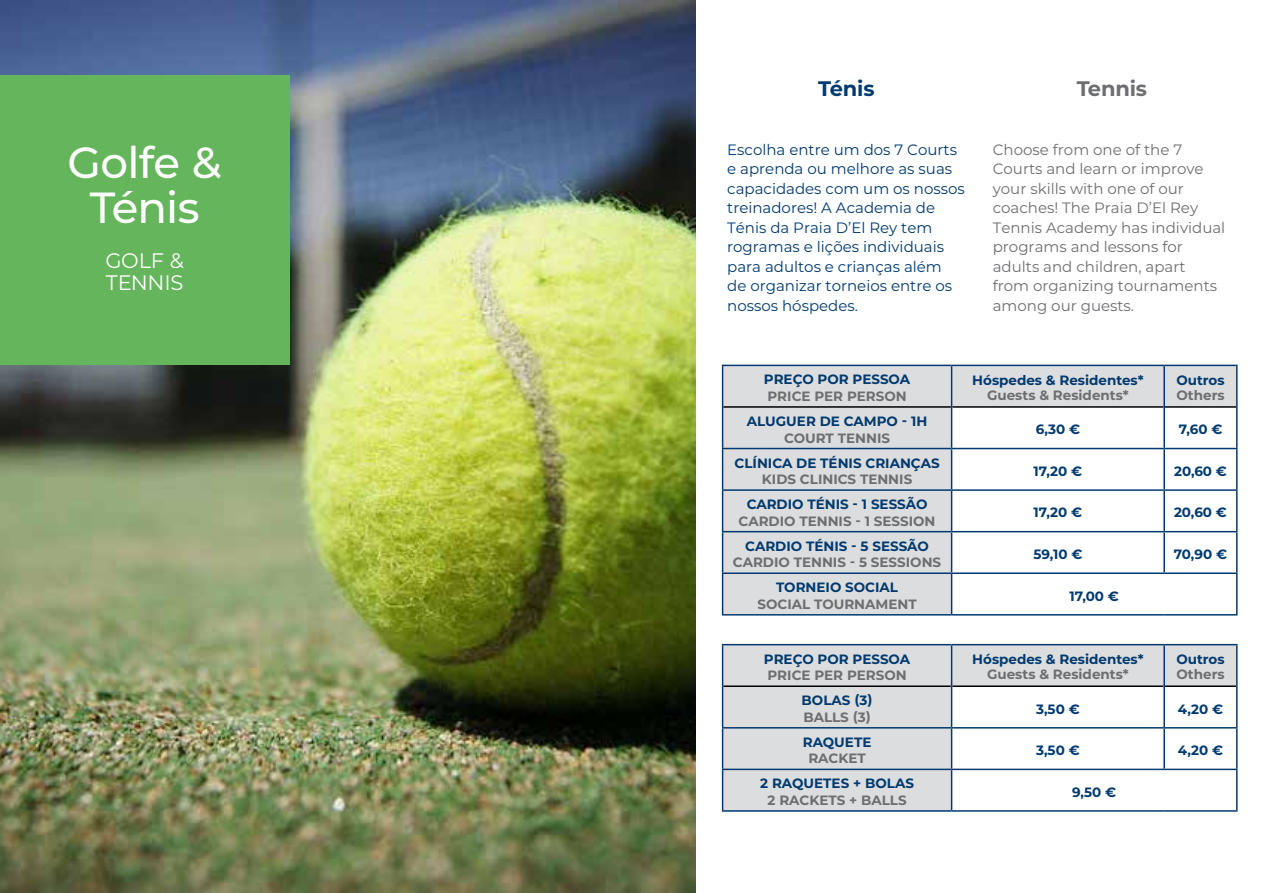
<style>
.page{position:relative;width:1263px;height:893px;background:#fff}
.page>*{position:absolute;margin:0;border:0;box-sizing:border-box;transform-origin:0 0}
.t1{font:500 43.5px/45px "Montserrat";letter-spacing:-.015em;color:#fff;text-align:center}
.t2{font:21px/22.5px "Montserrat";letter-spacing:-.015em;color:#fff}
.t3{font:700 21px "Montserrat";letter-spacing:-.01em;color:#6d6e71}
.t4{font:700 21px "Montserrat";letter-spacing:-.01em;color:#003a70}
.t5{font:15px/19.5px "Montserrat";color:#003a70}
.t6{font:15px/19.5px "Montserrat";color:#6d6e71}
.t7{font:700 13.5px "Montserrat";color:#003a70}
.t8{font:700 13.5px "Montserrat";color:#6d6e71}
</style>
<div class="page">
<img style="left:0;top:0;width:695px;height:893px">
<div style="left:0;top:76px;width:289px;height:289px;background:#64b55b"></div>
<div style="left:723px;top:366px;width:513px;height:248px;background:#dcddde"></div>
<svg style="left:952px;top:408px;width:284px;height:206px"></svg>
<hr style="left:723px;top:406px;width:228px;height:2px;background:#000">
<hr style="left:952px;top:406px;width:211px;height:2px;background:#000">
<hr style="left:1165px;top:406px;width:71px;height:2px;background:#000">
<hr style="left:722px;top:365px;width:230px;height:1px;background:#003a70">
<hr style="left:722px;top:366px;width:1px;height:41px;background:#003a70">
<hr style="left:952px;top:365px;width:212px;height:1px;background:#003a70">
<hr style="left:951px;top:366px;width:1px;height:41px;background:#003a70">
<hr style="left:1164px;top:365px;width:73px;height:1px;background:#003a70">
<hr style="left:1163px;top:366px;width:2px;height:41px;background:#003a70">
<hr style="left:1236px;top:366px;width:1px;height:41px;background:#003a70">
<hr style="left:722px;top:407px;width:1px;height:41px;background:#003a70">
<hr style="left:951px;top:407px;width:1px;height:41px;background:#003a70">
<hr style="left:1163px;top:407px;width:2px;height:41px;background:#003a70">
<hr style="left:1236px;top:407px;width:1px;height:41px;background:#003a70">
<hr style="left:722px;top:448px;width:230px;height:1px;background:#003a70">
<hr style="left:722px;top:449px;width:1px;height:40px;background:#003a70">
<hr style="left:952px;top:448px;width:212px;height:1px;background:#003a70">
<hr style="left:951px;top:449px;width:1px;height:40px;background:#003a70">
<hr style="left:1164px;top:448px;width:73px;height:1px;background:#003a70">
<hr style="left:1163px;top:449px;width:2px;height:40px;background:#003a70">
<hr style="left:1236px;top:449px;width:1px;height:40px;background:#003a70">
<hr style="left:722px;top:489px;width:230px;height:2px;background:#003a70">
<hr style="left:722px;top:491px;width:1px;height:40px;background:#003a70">
<hr style="left:952px;top:489px;width:212px;height:2px;background:#003a70">
<hr style="left:951px;top:491px;width:1px;height:40px;background:#003a70">
<hr style="left:1164px;top:489px;width:73px;height:2px;background:#003a70">
<hr style="left:1163px;top:491px;width:2px;height:40px;background:#003a70">
<hr style="left:1236px;top:491px;width:1px;height:40px;background:#003a70">
<hr style="left:722px;top:531px;width:230px;height:1px;background:#003a70">
<hr style="left:722px;top:532px;width:1px;height:40px;background:#003a70">
<hr style="left:952px;top:531px;width:212px;height:1px;background:#003a70">
<hr style="left:951px;top:532px;width:1px;height:40px;background:#003a70">
<hr style="left:1164px;top:531px;width:73px;height:1px;background:#003a70">
<hr style="left:1163px;top:532px;width:2px;height:40px;background:#003a70">
<hr style="left:1236px;top:532px;width:1px;height:40px;background:#003a70">
<hr style="left:722px;top:572px;width:230px;height:2px;background:#003a70">
<hr style="left:722px;top:574px;width:1px;height:40px;background:#003a70">
<hr style="left:952px;top:572px;width:212px;height:2px;background:#003a70">
<hr style="left:951px;top:574px;width:1px;height:40px;background:#003a70">
<hr style="left:1164px;top:572px;width:73px;height:2px;background:#003a70">
<hr style="left:1236px;top:574px;width:1px;height:40px;background:#003a70">
<hr style="left:722px;top:614px;width:230px;height:2px;background:#003a70">
<hr style="left:952px;top:614px;width:212px;height:2px;background:#003a70">
<hr style="left:1164px;top:614px;width:73px;height:2px;background:#003a70">
<div style="left:723px;top:645px;width:513px;height:165px;background:#dcddde"></div>
<svg style="left:952px;top:687px;width:284px;height:123px"></svg>
<hr style="left:723px;top:685px;width:228px;height:2px;background:#000">
<hr style="left:952px;top:685px;width:211px;height:2px;background:#000">
<hr style="left:1165px;top:685px;width:71px;height:2px;background:#000">
<hr style="left:722px;top:644px;width:230px;height:1px;background:#003a70">
<hr style="left:722px;top:645px;width:1px;height:41px;background:#003a70">
<hr style="left:952px;top:644px;width:212px;height:1px;background:#003a70">
<hr style="left:951px;top:645px;width:1px;height:41px;background:#003a70">
<hr style="left:1164px;top:644px;width:73px;height:1px;background:#003a70">
<hr style="left:1163px;top:645px;width:2px;height:41px;background:#003a70">
<hr style="left:1236px;top:645px;width:1px;height:41px;background:#003a70">
<hr style="left:722px;top:686px;width:1px;height:41px;background:#003a70">
<hr style="left:951px;top:686px;width:1px;height:41px;background:#003a70">
<hr style="left:1163px;top:686px;width:2px;height:41px;background:#003a70">
<hr style="left:1236px;top:686px;width:1px;height:41px;background:#003a70">
<hr style="left:722px;top:727px;width:230px;height:1px;background:#003a70">
<hr style="left:722px;top:728px;width:1px;height:41px;background:#003a70">
<hr style="left:952px;top:727px;width:212px;height:1px;background:#003a70">
<hr style="left:951px;top:728px;width:1px;height:41px;background:#003a70">
<hr style="left:1164px;top:727px;width:73px;height:1px;background:#003a70">
<hr style="left:1163px;top:728px;width:2px;height:41px;background:#003a70">
<hr style="left:1236px;top:728px;width:1px;height:41px;background:#003a70">
<hr style="left:722px;top:769px;width:230px;height:1px;background:#003a70">
<hr style="left:722px;top:770px;width:1px;height:40px;background:#003a70">
<hr style="left:952px;top:769px;width:212px;height:1px;background:#003a70">
<hr style="left:951px;top:770px;width:1px;height:40px;background:#003a70">
<hr style="left:1164px;top:769px;width:73px;height:1px;background:#003a70">
<hr style="left:1236px;top:770px;width:1px;height:40px;background:#003a70">
<hr style="left:722px;top:810px;width:230px;height:2px;background:#003a70">
<hr style="left:952px;top:810px;width:212px;height:2px;background:#003a70">
<hr style="left:1164px;top:810px;width:73px;height:2px;background:#003a70">
<h1 class="t1" style="left:67px;top:138px;width:156px">Golfe &amp;<br>Ténis</h1>
<h2 class="t2" style="left:105px;top:248px;width:80px">GOLF &amp;<br>TENNIS</h2>
<h2 class="t4" style="left:818px;top:74px;width:58px">Ténis</h2>
<h2 class="t3" style="left:1077px;top:74px;width:72px">Tennis</h2>
<p class="t5" style="left:727px;top:139px;width:239px">Escolha entre um dos 7 Courts e aprenda ou melhore as suas capacidades com um os nossos treinadores! A Academia de<br>Ténis da Praia D’El Rey tem rogramas e lições individuais para adultos e crianças além de organizar torneios entre os nossos hóspedes.</p>
<p class="t6" style="left:993px;top:139px;width:234px">Choose from one of the 7<br>Courts and learn or improve your skills with one of our coaches! The Praia D’El Rey<br>Tennis Academy has individual programs and lessons for adults and children, apart from organizing tournaments among our guests.</p>
<p class="t7" style="left:764px;top:370px;width:148px">PREÇO POR PESSOA</p>
<p class="t8" style="left:767px;top:386px;width:141px">PRICE PER PERSON</p>
<p class="t7" style="left:747px;top:411px;width:182px">ALUGUER DE CAMPO - 1H</p>
<p class="t8" style="left:784px;top:428px;width:107px">COURT TENNIS</p>
<p class="t7" style="left:734px;top:453px;width:207px">CLÍNICA DE TÉNIS CRIANÇAS</p>
<p class="t8" style="left:762px;top:470px;width:152px">KIDS CLINICS TENNIS</p>
<p class="t7" style="left:747px;top:495px;width:182px">CARDIO TÉNIS - 1 SESSÃO</p>
<p class="t8" style="left:739px;top:511px;width:198px">CARDIO TENNIS - 1 SESSION</p>
<p class="t7" style="left:745px;top:536px;width:185px">CARDIO TÉNIS - 5 SESSÃO</p>
<p class="t8" style="left:733px;top:553px;width:210px">CARDIO TENNIS - 5 SESSIONS</p>
<p class="t7" style="left:776px;top:578px;width:123px">TORNEIO SOCIAL</p>
<p class="t8" style="left:757px;top:594px;width:161px">SOCIAL TOURNAMENT</p>
<p class="t7" style="left:764px;top:649px;width:148px">PREÇO POR PESSOA</p>
<p class="t8" style="left:767px;top:666px;width:141px">PRICE PER PERSON</p>
<p class="t7" style="left:802px;top:691px;width:72px">BOLAS (3)</p>
<p class="t8" style="left:803px;top:707px;width:69px">BALLS (3)</p>
<p class="t7" style="left:803px;top:732px;width:70px">RAQUETE</p>
<p class="t8" style="left:808px;top:749px;width:59px">RACKET</p>
<p class="t7" style="left:760px;top:774px;width:155px">2 RAQUETES + BOLAS</p>
<p class="t8" style="left:768px;top:790px;width:141px">2 RACKETS + BALLS</p>
<p class="t7" style="left:972px;top:371px;width:173px">Hóspedes &amp; Residentes*</p>
<p class="t8" style="left:987px;top:386px;width:143px">Guests &amp; Residents*</p>
<p class="t7" style="left:1176px;top:371px;width:50px">Outros</p>
<p class="t8" style="left:1176px;top:386px;width:50px">Others</p>
<p class="t7" style="left:1036px;top:420px;width:46px">6,30 €</p>
<p class="t7" style="left:1179px;top:420px;width:45px">7,60 €</p>
<p class="t7" style="left:1033px;top:461px;width:50px">17,20 €</p>
<p class="t7" style="left:1174px;top:461px;width:54px">20,60 €</p>
<p class="t7" style="left:1033px;top:503px;width:50px">17,20 €</p>
<p class="t7" style="left:1174px;top:503px;width:54px">20,60 €</p>
<p class="t7" style="left:1033px;top:544px;width:51px">59,10 €</p>
<p class="t7" style="left:1174px;top:544px;width:55px">70,90 €</p>
<p class="t7" style="left:1069px;top:586px;width:51px">17,00 €</p>
<p class="t7" style="left:972px;top:650px;width:173px">Hóspedes &amp; Residentes*</p>
<p class="t8" style="left:987px;top:665px;width:143px">Guests &amp; Residents*</p>
<p class="t7" style="left:1176px;top:650px;width:50px">Outros</p>
<p class="t8" style="left:1176px;top:665px;width:50px">Others</p>
<p class="t7" style="left:1036px;top:699px;width:45px">3,50 €</p>
<p class="t7" style="left:1178px;top:699px;width:47px">4,20 €</p>
<p class="t7" style="left:1036px;top:741px;width:45px">3,50 €</p>
<p class="t7" style="left:1178px;top:741px;width:47px">4,20 €</p>
<p class="t7" style="left:1072px;top:782px;width:46px">9,50 €</p>
</div>
